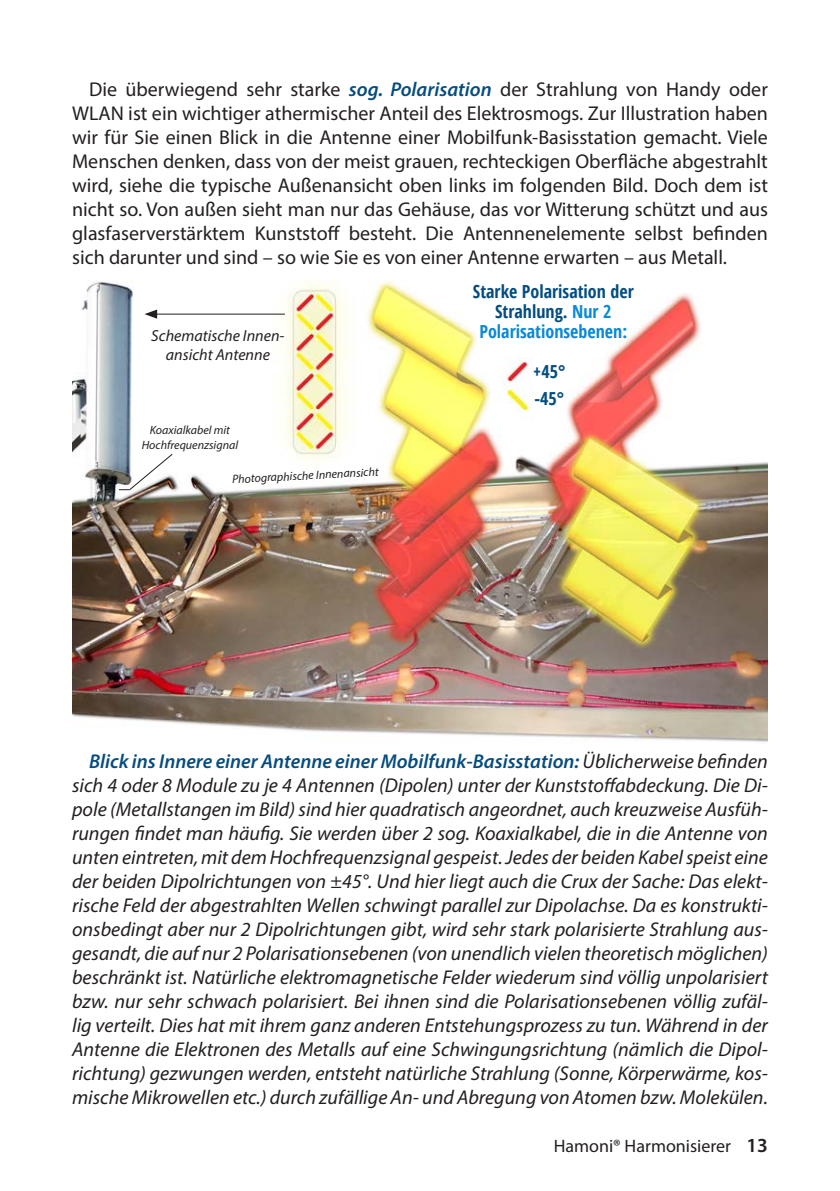
<style>
.page{position:relative;width:840px;height:1191px;background:#fff}
.page>*{position:absolute;margin:0;border:0;box-sizing:border-box;transform-origin:0 0}
.Normal_mit_Einzug{font:italic 20px/24px "Myriad Pro";color:#231f20;text-align:justify}
.Normal_mit_Einzug-2{font:20px/24px "Myriad Pro";color:#231f20;text-align:justify}
.Bildbeschriftung{font:700 condensed 18px/20px "Open Sans";color:#054d80;text-align:center}
.t1{font:18px "Myriad Pro";color:#231f20}
.Bildbeschriftung-2{font:italic 16px/19.2px "Myriad Pro";color:#231f20;text-align:center}
.Bildbeschriftung-3{font:italic 12px "Myriad Pro";color:#231f20}
.s1{font-weight:600;font-style:italic;color:#054d80}
.s2{color:#0989d6}
.s3{font-weight:600;color:#054d80}
.s4{font-weight:600;font-size:20px}
</style>
<div class="page">
<img style="left:72px;top:281px;width:695px;height:461px">
<hr style="left:154px;top:314px;width:131px;height:1px;background:#231f20">
<svg style="left:144px;top:309px;width:13px;height:10px"></svg>
<svg style="left:119px;top:453px;width:54px;height:38px"></svg>
<p class="Normal_mit_Einzug-2" style="left:72px;top:77px;width:697px;text-indent:17px">Die überwiegend sehr starke <span class="s1">sog. Polarisation</span> der Strahlung von Handy oder WLAN ist ein wichtiger athermischer Anteil des Elektrosmogs. Zur Illustration haben wir für Sie einen Blick in die Antenne einer Mobilfunk-Basisstation gemacht. Viele Menschen denken, dass von der meist grauen, rechteckigen Oberfläche abgestrahlt wird, siehe die typische Außenansicht oben links im folgenden Bild. Doch dem ist nicht so. Von außen sieht man nur das Gehäuse, das vor Witterung schützt und aus glasfaserverstärktem Kunststoff besteht. Die Antennenelemente selbst befinden sich darunter und sind – so wie Sie es von einer Antenne erwarten – aus Metall.</p>
<p class="Bildbeschriftung-2" style="left:151px;top:326px;width:135px">Schematische Innen&shy;ansicht Antenne</p>
<p class="Bildbeschriftung-3" style="left:150px;top:423px;width:82px">Koaxialkabel mit</p>
<p class="Bildbeschriftung-3" style="left:142px;top:437px;width:98px">Hochfrequenzsignal</p>
<p class="Bildbeschriftung-3" style="left:231px;top:472px;width:148px;rotate:-3deg">Photographische Innenansicht</p>
<p class="Bildbeschriftung" style="left:472px;top:280px;width:162px">Starke Polarisation der<br>Strahlung. <span class="s2">Nur 2<br>Polarisationsebenen:</span></p>
<p class="Bildbeschriftung" style="left:533px;top:361px;width:34px">+45°</p>
<p class="Bildbeschriftung" style="left:534px;top:388px;width:31px">-45°</p>
<p class="Normal_mit_Einzug" style="left:72px;top:749px;width:697px;text-indent:17px"><span class="s3">Blick ins Innere einer Antenne einer Mobilfunk-Basisstation:</span> Üblicherweise befinden sich 4 oder 8 Module zu je 4 Antennen (Dipolen) unter der Kunststoffabdeckung. Die Di&shy;pole (Metallstangen im Bild) sind hier quadratisch angeordnet, auch kreuzweise Ausfüh&shy;rungen findet man häufig. Sie werden über 2 sog. Koaxialkabel, die in die Antenne von unten eintreten, mit dem Hochfrequenzsignal gespeist. Jedes der beiden Kabel speist eine der beiden Dipolrichtungen von ±45°. Und hier liegt auch die Crux der Sache: Das elekt&shy;rische Feld der abgestrahlten Wellen schwingt parallel zur Dipolachse. Da es konstrukti&shy;onsbedingt aber nur 2 Dipolrichtungen gibt, wird sehr stark polarisierte Strahlung aus&shy;gesandt, die auf nur 2 Polarisationsebenen (von unendlich vielen theoretisch möglichen) beschränkt ist. Natürliche elektromagnetische Felder wiederum sind völlig unpolarisiert bzw. nur sehr schwach polarisiert. Bei ihnen sind die Polarisationsebenen völlig zufäl&shy;lig verteilt. Dies hat mit ihrem ganz anderen Entstehungsprozess zu tun. Während in der Antenne die Elektronen des Metalls auf eine Schwingungsrichtung (nämlich die Dipol&shy;richtung) gezwungen werden, entsteht natürliche Strahlung (Sonne, Körperwärme, kos&shy;mische Mikrowellen etc.) durch zufällige An- und Abregung von Atomen bzw. Molekülen.</p>
<p class="t1" style="left:553px;top:1135px;width:216px">Hamoni® Harmonisierer <span class="s4">13</span></p>
</div>
